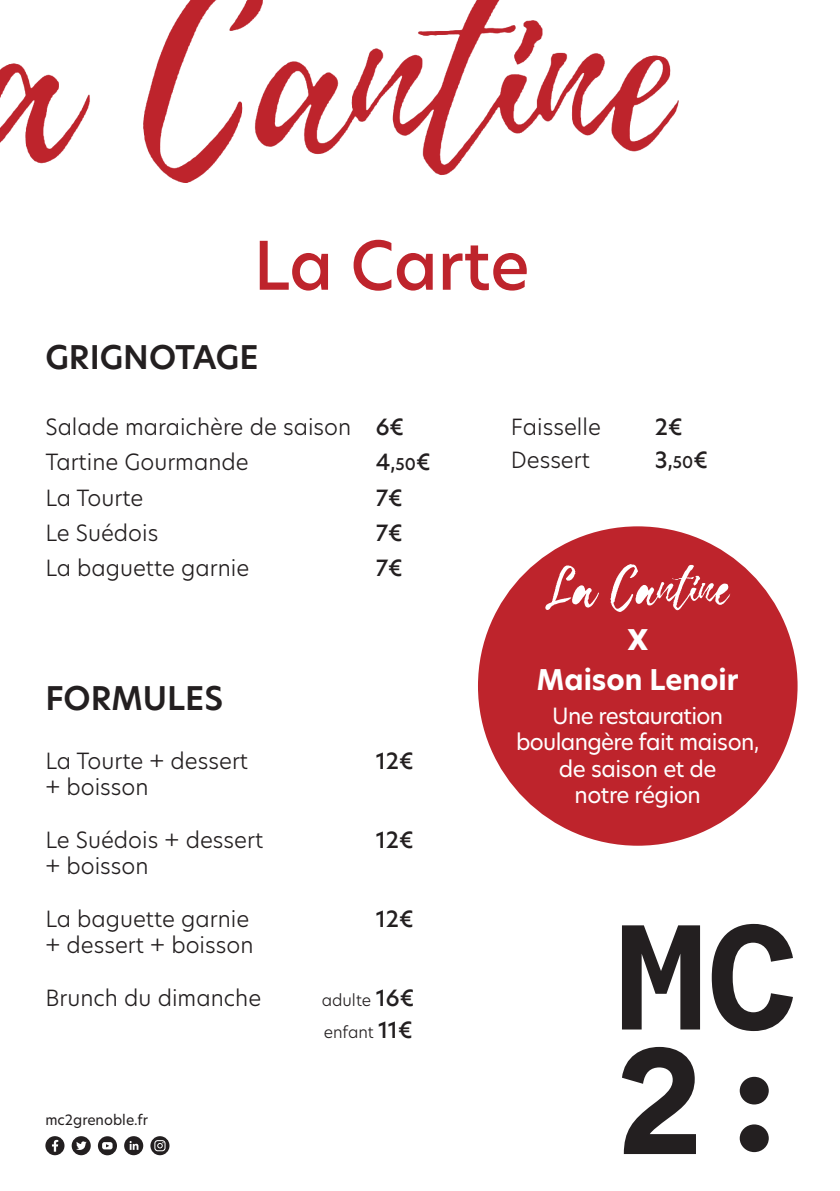
<style>
.page{position:relative;width:840px;height:1191px;background:#fff}
.page>*{position:absolute;margin:0;border:0;box-sizing:border-box;transform-origin:0 0}
.Titre_1{font:500 65.8px "New Hero";letter-spacing:-.005em;color:#be242c}
.Chapeau{font:600 32px "New Hero";color:#231f20}
.Date_recto{font:700 28px/39.6px "New Hero";color:#fff;text-align:center}
.Intertitre___10{font:300 22px "New Hero";color:#231f20}
.Date_recto-2{font:22px/26.4px "New Hero";letter-spacing:-.03em;color:#fff;text-align:center}
.Intertitre___10-2{font:500 22px "New Hero";color:#231f20}
.Intertitre___10-3{font:300 16px "New Hero";color:#231f20}
._05_TEXTE_Petit{font:14px "New Hero";color:#231f20}
.s1{font-weight:500}
.s2{font-size:20px}
.s3{font-size:16px}
.s4{font-weight:500;font-size:22px}
.s5{font-weight:800}
</style>
<div class="page">
<svg style="left:72px;top:1136px;width:19px;height:19px"></svg>
<svg style="left:98px;top:1136px;width:19px;height:19px"></svg>
<svg style="left:150px;top:1136px;width:19px;height:19px"></svg>
<svg style="left:45px;top:1136px;width:19px;height:19px"></svg>
<svg style="left:124px;top:1136px;width:19px;height:19px"></svg>
<svg style="left:622px;top:925px;width:77px;height:104px"></svg>
<svg style="left:711px;top:924px;width:81px;height:107px"></svg>
<svg style="left:739px;top:1076px;width:29px;height:76px"></svg>
<svg style="left:622px;top:1047px;width:73px;height:107px"></svg>
<img style="left:0;top:0;width:678px;height:183px">
<div style="left:477px;top:526px;width:320px;height:319px;background:#be242c;border-radius:50%"></div>
<svg style="left:545px;top:564px;width:184px;height:48px"></svg>
<p class="Titre_1" style="left:253px;top:221px;width:277px">La Carte</p>
<p class="Chapeau" style="left:45px;top:335px;width:214px">GRIGNOTAGE</p>
<p class="Intertitre___10" style="left:45px;top:412px;width:360px">Salade maraichère de saison <span class="s1">6€</span></p>
<p class="Intertitre___10" style="left:45px;top:447px;width:205px">Tartine Gourmande</p>
<p class="Intertitre___10-2" style="left:375px;top:447px;width:56px">4<span class="s2">,</span><span class="s3">50</span>€</p>
<p class="Intertitre___10" style="left:45px;top:483px;width:99px">La Tourte</p>
<p class="Intertitre___10-2" style="left:375px;top:483px;width:29px">7€</p>
<p class="Intertitre___10" style="left:45px;top:518px;width:114px">Le Suédois</p>
<p class="Intertitre___10-2" style="left:375px;top:518px;width:29px">7€</p>
<p class="Intertitre___10" style="left:45px;top:553px;width:205px">La baguette garnie</p>
<p class="Intertitre___10-2" style="left:375px;top:553px;width:29px">7€</p>
<p class="Chapeau" style="left:45px;top:677px;width:179px">FORMULES</p>
<p class="Intertitre___10" style="left:45px;top:745px;width:204px">La Tourte + dessert</p>
<p class="Intertitre___10-2" style="left:375px;top:745px;width:39px">12€</p>
<p class="Intertitre___10" style="left:45px;top:772px;width:105px">+ boisson</p>
<p class="Intertitre___10" style="left:45px;top:824px;width:219px">Le Suédois + dessert</p>
<p class="Intertitre___10-2" style="left:375px;top:824px;width:39px">12€</p>
<p class="Intertitre___10" style="left:45px;top:851px;width:105px">+ boisson</p>
<p class="Intertitre___10" style="left:45px;top:903px;width:205px">La baguette garnie</p>
<p class="Intertitre___10-2" style="left:375px;top:903px;width:39px">12€</p>
<p class="Intertitre___10" style="left:45px;top:930px;width:209px">+ dessert + boisson</p>
<p class="Intertitre___10" style="left:45px;top:982px;width:217px">Brunch du dimanche</p>
<p class="Intertitre___10-3" style="left:321px;top:988px;width:94px">adulte <span class="s4">16€</span></p>
<p class="Intertitre___10-3" style="left:323px;top:1021px;width:90px">enfant <span class="s4">11€</span></p>
<p class="_05_TEXTE_Petit" style="left:45px;top:1110px;width:104px">mc2grenoble.fr</p>
<p class="Intertitre___10" style="left:510px;top:412px;width:92px">Faisselle</p>
<p class="Intertitre___10-2" style="left:654px;top:412px;width:29px">2€</p>
<p class="Intertitre___10" style="left:510px;top:444px;width:81px">Dessert</p>
<p class="Intertitre___10-2" style="left:654px;top:444px;width:54px">3<span class="s2">,</span><span class="s3">50</span>€</p>
<p class="Date_recto" style="left:536px;top:620px;width:203px"><span class="s5">X<br></span>Maison Lenoir</p>
<p class="Date_recto-2" style="left:515px;top:702px;width:245px">Une restauration boulangère fait maison, de saison et de<br>notre région</p>
</div>
